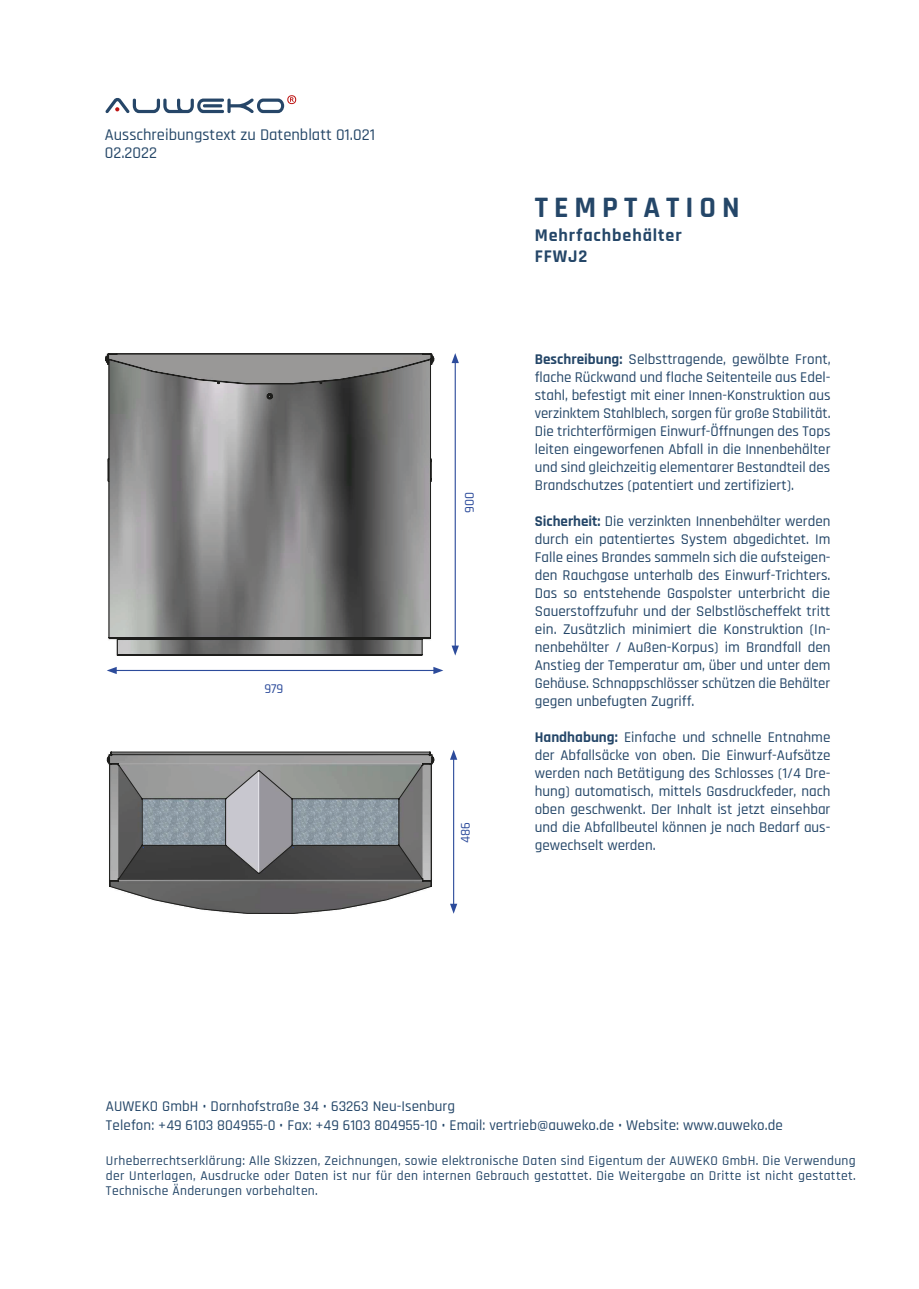
<style>
.page{position:relative;width:919px;height:1289px;background:#fff}
.page>*{position:absolute;margin:0;border:0;box-sizing:border-box;transform-origin:0 0}
.t1{font:700 30px "Rajdhani";letter-spacing:.2em;color:#244668}
.t2{font:700 18px "Rajdhani";letter-spacing:.05em;color:#244668}
.t3{font:500 16.5px "Rajdhani";color:#254768}
.t4{font:500 15px/18px "Rajdhani";color:#244668;text-align:justify}
.t5{font:500 13.5px/15px "Rajdhani";letter-spacing:.025em;color:#244668;text-align:justify}
.t6{font:500 13.5px "Rajdhani";color:#2c4b9b}
.s1{font-weight:700}
</style>
<div class="page">
<hr style="left:454px;top:361px;width:2px;height:287px;background:#2c4b9b">
<svg style="left:451px;top:353px;width:8px;height:10px"></svg>
<svg style="left:451px;top:645px;width:8px;height:10px"></svg>
<hr style="left:453px;top:757px;width:1px;height:149px;background:#2c4b9b">
<svg style="left:450px;top:750px;width:7px;height:9px"></svg>
<svg style="left:450px;top:903px;width:7px;height:10px"></svg>
<svg style="left:106px;top:751px;width:328px;height:163px;background:#838587"></svg>
<hr style="left:114px;top:670px;width:321px;height:1px;background:#2c4b9b">
<svg style="left:107px;top:667px;width:10px;height:7px"></svg>
<svg style="left:433px;top:667px;width:10px;height:7px"></svg>
<svg style="left:105px;top:353px;width:326px;height:303px;background:#808080"></svg>
<svg style="left:107px;top:353px;width:327px;height:129px;background:#7e7e7e"></svg>
<svg style="left:105px;top:95px;width:191px;height:18px"></svg>
<p class="t3" style="left:105px;top:125px;width:271px">Ausschreibungstext zu Datenblatt 01.021</p>
<p class="t3" style="left:105px;top:143px;width:54px">02.2022</p>
<p class="t6" style="left:264px;top:681px;width:20px">979</p>
<p class="t6" style="left:461px;top:513px;width:22px;rotate:-90deg">900</p>
<p class="t6" style="left:457px;top:843px;width:23px;rotate:-90deg">486</p>
<p class="t1" style="left:534px;top:189px;width:206px">TEMPTATION</p>
<p class="t2" style="left:534px;top:224px;width:148px">Mehrfachbehälter</p>
<p class="t2" style="left:534px;top:245px;width:54px">FFWJ2</p>
<p class="t4" style="left:534px;top:351px;width:297px"><span class="s1">Beschreibung:</span> Selbsttragende, gewölbte Front, flache Rückwand und flache Seitenteile aus Edel&shy;stahl, befestigt mit einer Innen-Konstruktion aus verzinktem Stahlblech, sorgen für große Stabilität.<br>Die trichterförmigen Einwurf-Öffnungen des Tops leiten eingeworfenen Abfall in die Innenbehälter und sind gleichzeitig elementarer Bestandteil des Brandschutzes (patentiert und zertifiziert).</p>
<p class="t4" style="left:534px;top:513px;width:297px"><span class="s1">Sicherheit:</span> Die verzinkten Innenbehälter werden durch ein patentiertes System abgedichtet. Im Falle eines Brandes sammeln sich die aufsteigen&shy;den Rauchgase unterhalb des Einwurf-Trichters.<br>Das so entstehende Gaspolster unterbricht die Sauerstoffzufuhr und der Selbstlöscheffekt tritt ein. Zusätzlich minimiert die Konstruktion (In&shy;nenbehälter / Außen-Korpus) im Brandfall den Anstieg der Temperatur am, über und unter dem Gehäuse. Schnappschlösser schützen die Behälter gegen unbefugten Zugriff.</p>
<p class="t4" style="left:534px;top:729px;width:297px"><span class="s1">Handhabung:</span> Einfache und schnelle Entnahme der Abfallsäcke von oben. Die Einwurf-Aufsätze werden nach Betätigung des Schlosses (1/4 Dre&shy;hung) automatisch, mittels Gasdruckfeder, nach oben geschwenkt. Der Inhalt ist jetzt einsehbar und die Abfallbeutel können je nach Bedarf aus&shy;gewechselt werden.</p>
<p class="t4" style="left:106px;top:1097px;width:350px">AUWEKO GmbH • Dornhofstraße 34 • 63263 Neu-Isenburg</p>
<p class="t4" style="left:106px;top:1116px;width:678px">Telefon: +49 6103 804955-0 • Fax: +49 6103 804955-10 • Email: vertrieb@auweko.de • Website: www.auweko.de</p>
<p class="t5" style="left:106px;top:1153px;width:751px">Urheberrechtserklärung: Alle Skizzen, Zeichnungen, sowie elektronische Daten sind Eigentum der AUWEKO GmbH. Die Verwendung der Unterlagen, Ausdrucke oder Daten ist nur für den internen Gebrauch gestattet. Die Weitergabe an Dritte ist nicht gestattet.<br>Technische Änderungen vorbehalten.</p>
</div>
